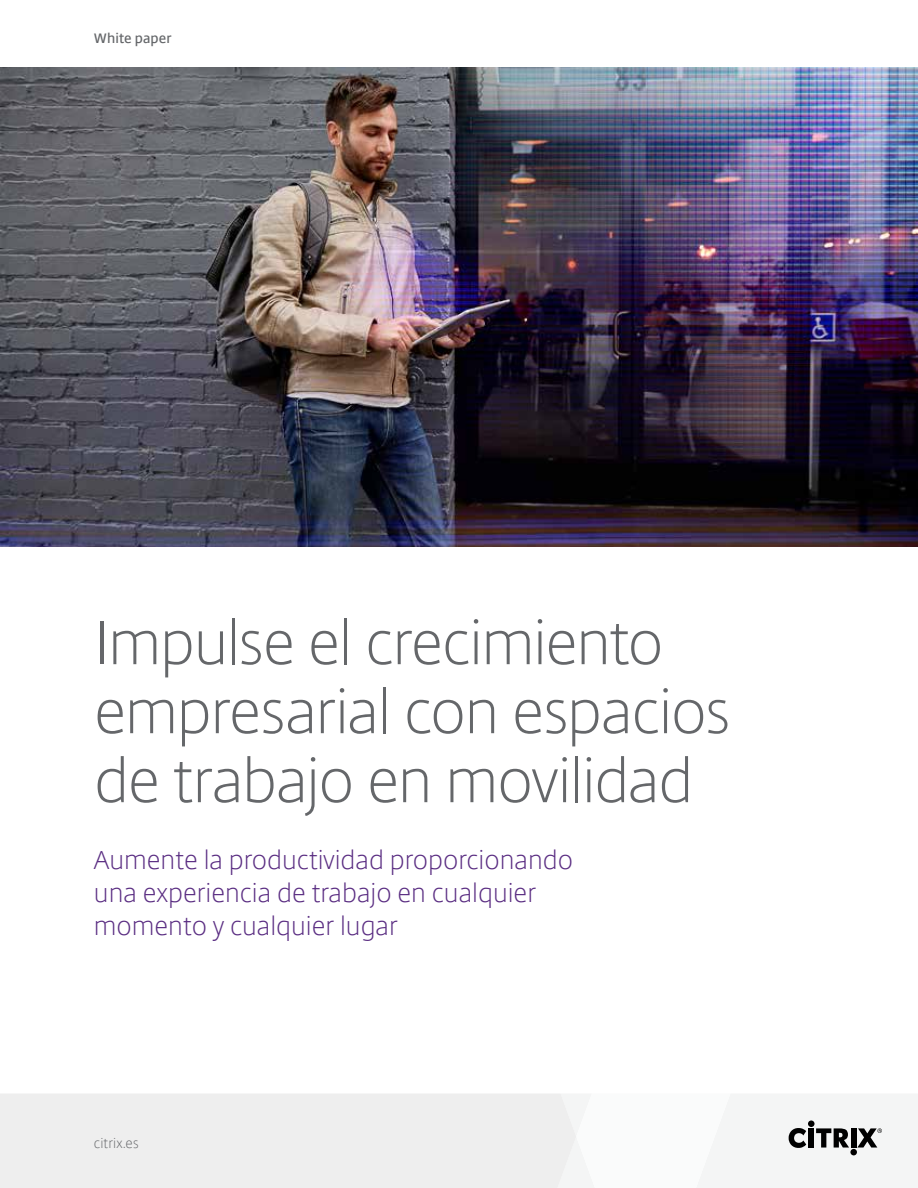
<style>
.page{position:relative;width:918px;height:1188px;background:#fff}
.page>*{position:absolute;margin:0;border:0;box-sizing:border-box;transform-origin:0 0}
.t1{font:300 60px/69px "Citrix Sans";letter-spacing:-.025em;color:#65676a}
.t2{font:300 25.5px/33px "Citrix Sans";color:#5a2d82}
.t3{font:600 13.5px "Citrix Sans";letter-spacing:.005em;color:#65676a}
.t4{font:300 13.5px "Citrix Sans";letter-spacing:.015em;color:#65676a}
</style>
<div class="page">
<div style="left:0;top:1094px;width:558px;height:94px;background:#eee"></div>
<div style="left:558px;top:1094px;width:360px;height:94px;background:#f4f5f5"></div>
<img style="left:0;top:68px;width:918px;height:479px">
<p class="t3" style="left:94px;top:30px;width:79px">White paper</p>
<h1 class="t1" style="left:94px;top:610px;width:638px">Impulse el crecimiento empresarial con espacios de trabajo en movilidad</h1>
<p class="t2" style="left:94px;top:844px;width:481px">Aumente la productividad proporcionando una experiencia de trabajo en cualquier momento y cualquier lugar</p>
<p class="t4" style="left:94px;top:1135px;width:46px">citrix.es</p>
</div>
